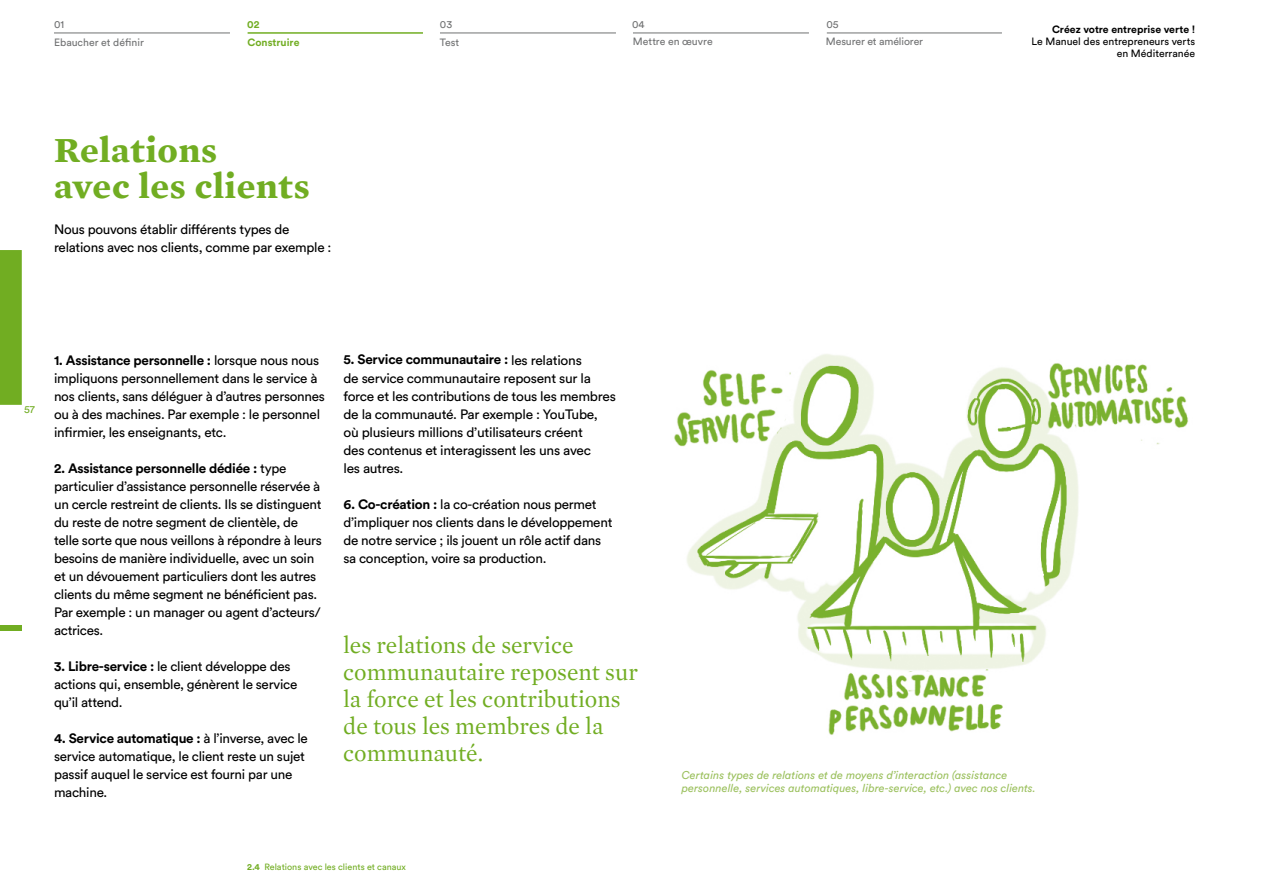
<style>
.page{position:relative;width:1263px;height:893px;background:#fff}
.page>*{position:absolute;margin:0;border:0;box-sizing:border-box;transform-origin:0 0}
.t1{font:700 36px/36px "Mercury Text G1";letter-spacing:.02em;color:#71ad22}
.t2{font:24px/27px "Mercury Text G1";color:#71ad22}
.t3{font:13.5px/18px "Circular Std";letter-spacing:-.02em;color:#000}
.t4{font:italic 11.25px/13.5px "Circular Std";color:#9cc15f}
.t5{font:10.5px "Circular Std";letter-spacing:-.005em;color:#707172}
.t6{font:10.5px/12px "Circular Std";color:#000;text-align:right}
.t7{font:700 10.5px "Circular Std";color:#000}
.t8{font:700 10.5px "Circular Std";color:#71ad22}
.t9{font:10.5px "Circular Std";color:#71ad22}
.t10{font:9px "Circular Std";color:#71ad22}
.s1{font-weight:700}
</style>
<div class="page">
<hr style="left:248px;top:32px;width:175px;height:2px;background:#71ad22">
<hr style="left:633px;top:33px;width:176px;height:1px;background:#707172">
<hr style="left:440px;top:33px;width:176px;height:1px;background:#707172">
<hr style="left:827px;top:33px;width:175px;height:1px;background:#707172">
<hr style="left:54px;top:33px;width:176px;height:1px;background:#707172">
<img style="left:674px;top:354px;width:515px;height:381px">
<div style="left:0;top:250px;width:22px;height:155px;background:#71ad22"></div>
<div style="left:0;top:625px;width:22px;height:6px;background:#71ad22"></div>
<p class="t5" style="left:54px;top:17px;width:12px">01</p>
<p class="t5" style="left:54px;top:35px;width:91px">Ebaucher et définir</p>
<p class="t8" style="left:247px;top:17px;width:14px">02</p>
<p class="t8" style="left:248px;top:35px;width:53px">Construire</p>
<h1 class="t1" style="left:54px;top:132px;width:257px">Relations<br>avec les clients</h1>
<p class="t3" style="left:54px;top:220px;width:279px">Nous pouvons établir différents types de relations avec nos clients, comme par exemple :</p>
<p class="t5" style="left:440px;top:17px;width:14px">03</p>
<p class="t5" style="left:632px;top:18px;width:14px">04</p>
<p class="t5" style="left:826px;top:18px;width:14px">05</p>
<p class="t5" style="left:440px;top:36px;width:21px">Test</p>
<p class="t5" style="left:633px;top:35px;width:81px">Mettre en œuvre</p>
<p class="t5" style="left:826px;top:35px;width:99px">Mesurer et améliorer</p>
<p class="t7" style="left:1052px;top:22px;width:145px">Créez votre entreprise verte !</p>
<p class="t6" style="left:1031px;top:35px;width:165px">Le Manuel des entrepreneurs verts en Méditerranée</p>
<p class="t9" style="left:24px;top:403px;width:12px">57</p>
<p class="t3" style="left:54px;top:351px;width:273px"><span class="s1">1. Assistance personnelle :</span> lorsque nous nous impliquons personnellement dans le service à nos clients, sans déléguer à d’autres personnes ou à des machines. Par exemple : le personnel infirmier, les enseignants, etc.</p>
<p class="t3" style="left:54px;top:459px;width:269px"><span class="s1">2. Assistance personnelle dédiée :</span> type particulier d’assistance personnelle réservée à un cercle restreint de clients. Ils se distinguent du reste de notre segment de clientèle, de telle sorte que nous veillons à répondre à leurs besoins de manière individuelle, avec un soin et un dévouement particuliers dont les autres clients du même segment ne bénéficient pas.<br>Par exemple : un manager ou agent d’acteurs/ actrices.</p>
<p class="t3" style="left:54px;top:657px;width:245px"><span class="s1">3. Libre-service :</span> le client développe des actions qui, ensemble, génèrent le service qu’il attend.</p>
<p class="t3" style="left:54px;top:729px;width:255px"><span class="s1">4. Service automatique :</span> à l’inverse, avec le service automatique, le client reste un sujet passif auquel le service est fourni par une machine.</p>
<p class="t3" style="left:343px;top:351px;width:274px"><span class="s1">5. Service communautaire :</span> les relations<br>de service communautaire reposent sur la force et les contributions de tous les membres de la communauté. Par exemple : YouTube, où plusieurs millions d’utilisateurs créent<br>des contenus et interagissent les uns avec<br>les autres.</p>
<p class="t3" style="left:343px;top:495px;width:270px"><span class="s1">6. Co-création :</span> la co-création nous permet d’impliquer nos clients dans le développement de notre service ; ils jouent un rôle actif dans sa conception, voire sa production.</p>
<h2 class="t2" style="left:343px;top:631px;width:296px">les relations de service communautaire reposent sur la force et les contributions de tous les membres de la communauté.</h2>
<p class="t10" style="left:247px;top:861px;width:160px"><span class="s1">2.4</span> Relations avec les clients et canaux</p>
<p class="t4" style="left:682px;top:768px;width:356px">Certains types de relations et de moyens d’interaction (assistance personnelle, services automatiques, libre-service, etc.) avec nos clients.</p>
</div>
